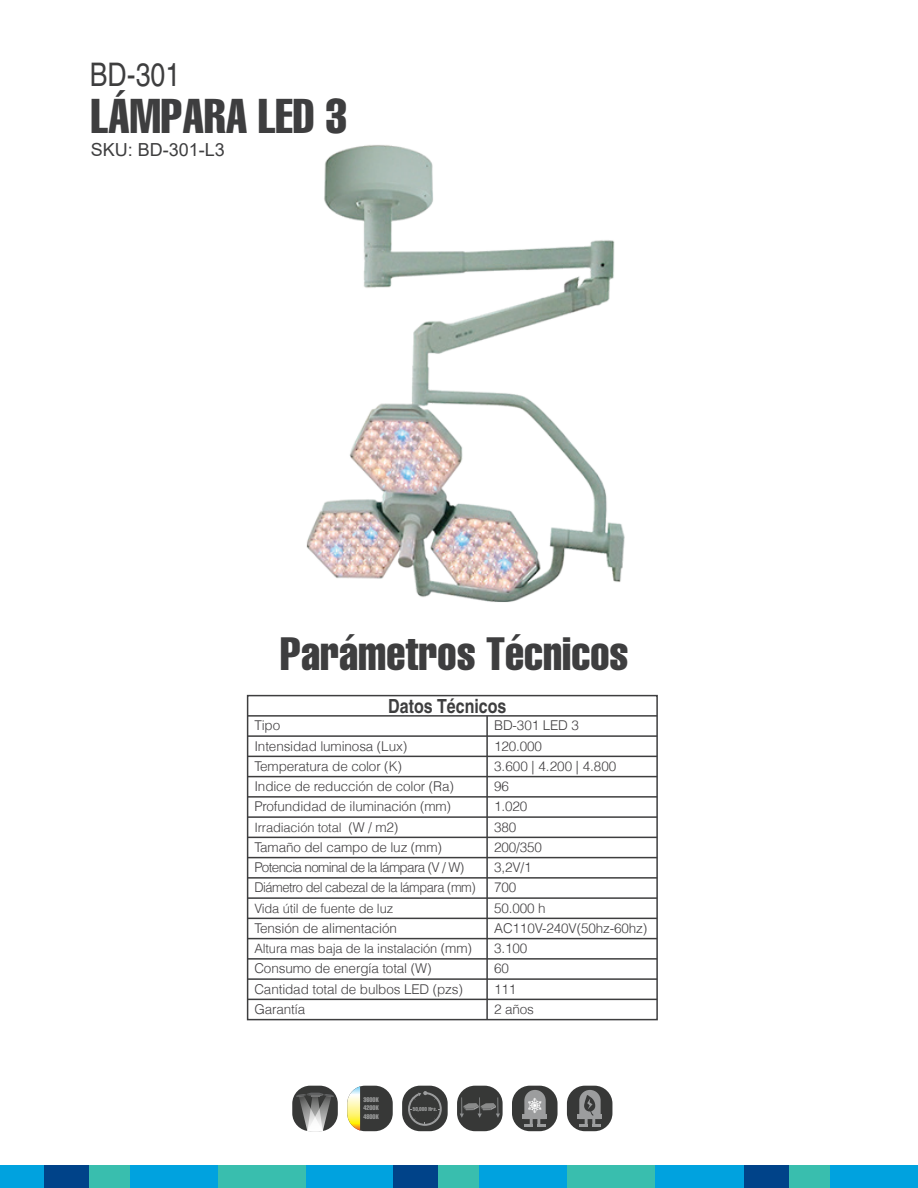
<style>
.page{position:relative;width:918px;height:1188px;background:#fff}
.page>*{position:absolute;margin:0;border:0;box-sizing:border-box;transform-origin:0 0}
.t1{font:extra-condensed 48px "Helvetica";color:#3e3e3f}
.t2{font:extra-condensed 45.9px "Helvetica";color:#3e3e3f}
.t3{font:condensed 32.55px "Helvetica CE";color:#3e3e3f}
.t4{font:700 condensed 19.5px "Helvetica";color:#3e3e3f}
.t5{font:18px "Arial";color:#3e3e3f}
.t6{font:300 13.5px/20.2px "Helvetica LT";letter-spacing:-.01em;color:#413f41}
.t7{font:300 13.5px/20.2px "Helvetica LT";letter-spacing:-.035em;color:#413f41}
.t8{font:300 12.9px "Helvetica LT";letter-spacing:-.01em;color:#413f41}
.t9{font:extra-condensed 6.6px/9px "Helvetica";color:#9a9b9b;text-align:justify}
.t10{font:extra-condensed 5.55px "Helvetica";color:#9a9b9b}
.s1{font-size:13.5px}
</style>
<div class="page">
<div style="left:86px;top:1166px;width:45px;height:22px;background:#39beae"></div>
<div style="left:131px;top:1166px;width:44px;height:22px;background:#00a2df"></div>
<div style="left:0;top:1166px;width:44px;height:22px;background:#00a2df"></div>
<div style="left:44px;top:1166px;width:45px;height:22px;background:#004389"></div>
<div style="left:218px;top:1166px;width:44px;height:22px;background:#39beae"></div>
<div style="left:174px;top:1166px;width:44px;height:22px;background:#00a2df"></div>
<div style="left:262px;top:1166px;width:45px;height:22px;background:#39beae"></div>
<div style="left:307px;top:1166px;width:44px;height:22px;background:#00a2df"></div>
<div style="left:435px;top:1166px;width:45px;height:22px;background:#39beae"></div>
<div style="left:480px;top:1166px;width:44px;height:22px;background:#00a2df"></div>
<div style="left:349px;top:1166px;width:44px;height:22px;background:#00a2df"></div>
<div style="left:393px;top:1166px;width:45px;height:22px;background:#004389"></div>
<div style="left:567px;top:1166px;width:44px;height:22px;background:#39beae"></div>
<div style="left:523px;top:1166px;width:44px;height:22px;background:#00a2df"></div>
<div style="left:611px;top:1166px;width:45px;height:22px;background:#39beae"></div>
<div style="left:656px;top:1166px;width:44px;height:22px;background:#00a2df"></div>
<div style="left:786px;top:1166px;width:45px;height:22px;background:#39beae"></div>
<div style="left:831px;top:1166px;width:44px;height:22px;background:#00a2df"></div>
<div style="left:700px;top:1166px;width:44px;height:22px;background:#00a2df"></div>
<div style="left:744px;top:1166px;width:45px;height:22px;background:#004389"></div>
<div style="left:874px;top:1166px;width:44px;height:22px;background:#00a2df"></div>
<div style="left:512px;top:1086px;width:46px;height:45px;background:#373837;border-radius:18px"></div>
<div style="left:523px;top:1114px;width:24px;height:5px;background:#9c9d9e"></div>
<svg style="left:524px;top:1090px;width:22px;height:37px"></svg>
<div style="left:567px;top:1086px;width:45px;height:45px;background:#373837;border-radius:18px"></div>
<div style="left:577px;top:1114px;width:25px;height:5px;background:#9c9d9e"></div>
<svg style="left:579px;top:1090px;width:22px;height:37px"></svg>
<div style="left:292px;top:1086px;width:46px;height:45px;background:#373837;border-radius:18px"></div>
<svg style="left:296px;top:1093px;width:38px;height:38px"></svg>
<div style="left:347px;top:1086px;width:46px;height:45px;background:#373837;border-radius:18px"></div>
<svg style="left:347px;top:1086px;width:13px;height:44px"></svg>
<div style="left:457px;top:1086px;width:46px;height:45px;background:#373837;border-radius:18px"></div>
<svg style="left:460px;top:1097px;width:40px;height:21px"></svg>
<div style="left:402px;top:1086px;width:46px;height:45px;background:#373837;border-radius:18px"></div>
<svg style="left:408px;top:1091px;width:34px;height:35px"></svg>
<div style="left:247px;top:695px;width:411px;height:325px;border:2px solid #3e3e3f"></div>
<hr style="left:486px;top:716px;width:2px;height:304px;background:#3e3e3f">
<hr style="left:248px;top:715px;width:409px;height:2px;background:#3e3e3f">
<hr style="left:248px;top:735px;width:409px;height:2px;background:#3e3e3f">
<hr style="left:248px;top:756px;width:409px;height:1px;background:#3e3e3f">
<hr style="left:248px;top:776px;width:409px;height:1px;background:#3e3e3f">
<hr style="left:248px;top:796px;width:409px;height:2px;background:#3e3e3f">
<hr style="left:248px;top:816px;width:409px;height:2px;background:#3e3e3f">
<hr style="left:248px;top:837px;width:409px;height:1px;background:#3e3e3f">
<hr style="left:248px;top:857px;width:409px;height:1px;background:#3e3e3f">
<hr style="left:248px;top:877px;width:409px;height:2px;background:#3e3e3f">
<hr style="left:248px;top:897px;width:409px;height:2px;background:#3e3e3f">
<hr style="left:248px;top:918px;width:409px;height:1px;background:#3e3e3f">
<hr style="left:248px;top:938px;width:409px;height:1px;background:#3e3e3f">
<hr style="left:248px;top:958px;width:409px;height:2px;background:#3e3e3f">
<hr style="left:248px;top:978px;width:409px;height:2px;background:#3e3e3f">
<hr style="left:248px;top:999px;width:409px;height:1px;background:#3e3e3f">
<img style="left:306px;top:145px;width:319px;height:457px">
<h3 class="t3" style="left:90px;top:56px;width:92px">BD-301</h3>
<h1 class="t1" style="left:91px;top:85px;width:258px">LÁMPARA LED 3</h1>
<h3 class="t5" style="left:91px;top:137px;width:136px">SKU: BD-301-L3</h3>
<h2 class="t2" style="left:280px;top:624px;width:350px">Parámetros Técnicos</h2>
<h3 class="t4" style="left:388px;top:694px;width:120px">Datos Técnicos</h3>
<p class="t6" style="left:494px;top:715px;width:155px">BD-301 LED 3<br>120.000<br>3.600 | 4.200 | 4.800<br>96<br>1.020<br>380<br>200/350<br>3,2V/1<br>700<br>50.000 h<br>AC110V-240V(50hz-60hz)<br>3.100<br>60<br>111<br>2 años</p>
<p class="t6" style="left:254px;top:715px;width:201px">Tipo<br>Intensidad luminosa (Lux)<br>Temperatura de color (K)<br>Indice de reducción de color (Ra)<br>Profundidad de iluminación (mm)</p>
<p class="t8" style="left:254px;top:819px;width:146px">Irradiación total <span class="s1">(W / m2)</span></p>
<p class="t7" style="left:254px;top:837px;width:223px">Tamaño del campo de luz (mm)<br>Potencia nominal de la lámpara (V / W)<br>Diámetro del cabezal de la lámpara (mm)</p>
<p class="t8" style="left:254px;top:900px;width:140px">Vida útil de fuente de luz</p>
<p class="t6" style="left:254px;top:918px;width:144px">Tensión de alimentación</p>
<p class="t8" style="left:254px;top:941px;width:219px">Altura mas baja de la instalación <span class="s1">(mm)</span></p>
<p class="t6" style="left:254px;top:958px;width:210px">Consumo de energía total (W)<br>Cantidad total de bulbos LED (pzs)<br>Garantía</p>
<p class="t9" style="left:363px;top:1095px;width:17px">3600K 4200K 4800K</p>
<p class="t10" style="left:413px;top:1105px;width:26px">50,000 Hrs.</p>
</div>
